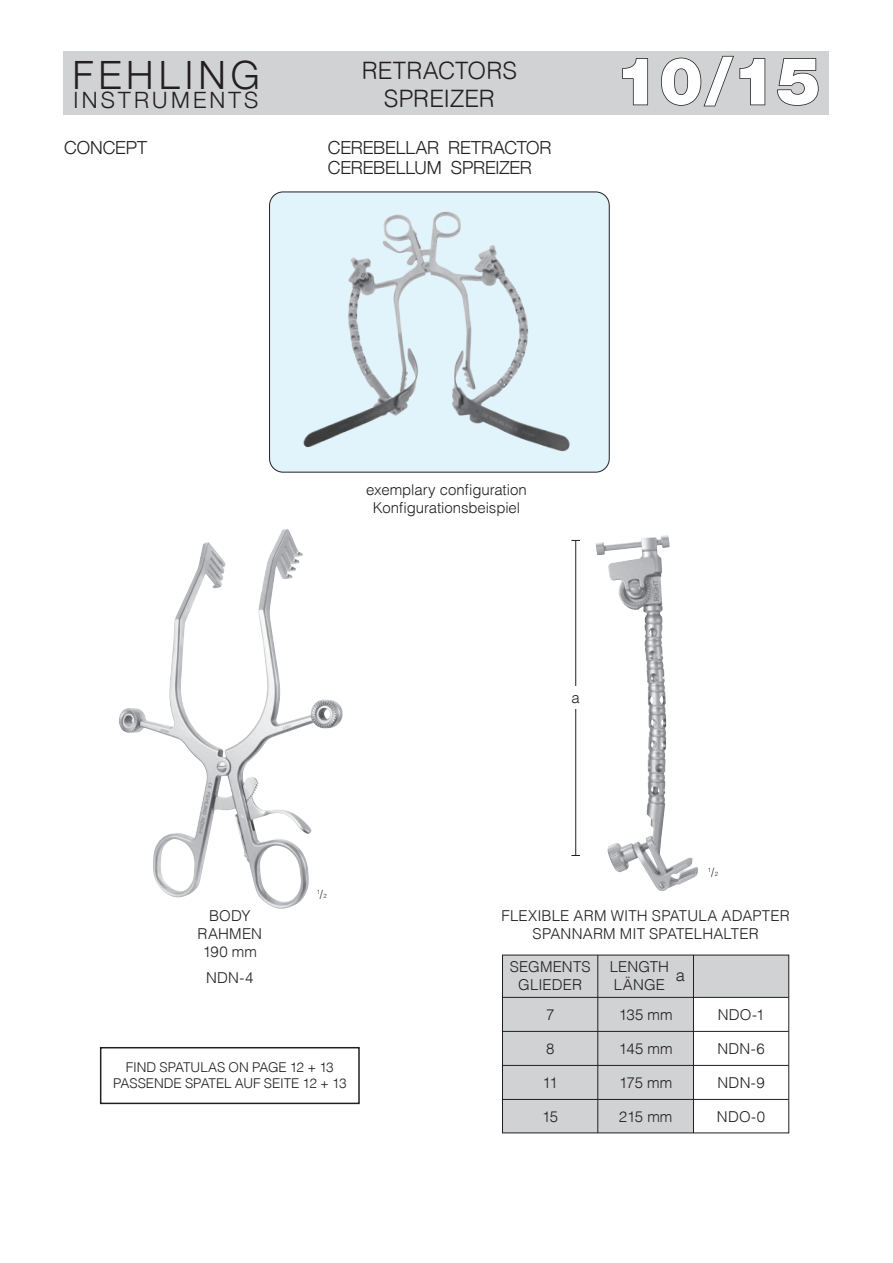
<style>
.page{position:relative;width:893px;height:1263px;background:#fff}
.page>*{position:absolute;margin:0;border:0;box-sizing:border-box;transform-origin:0 0}
.t1{font:900 65.55px "Helvetica Neue";color:#fff}
.t2{font:300 39px "Helvetica Neue";letter-spacing:.13em;color:#231f20}
.t3{font:300 24px/28.2px "Helvetica";color:#231f20;text-align:center}
.t4{font:300 22.5px "Helvetica Neue";letter-spacing:.145em;color:#231f20}
.t5{font:300 18px/20.2px "Helvetica Neue";letter-spacing:-.005em;color:#231f20}
.t6{font:300 16.5px "Helvetica";color:#231f20}
.t7{font:300 15px/18px "Helvetica";letter-spacing:.005em;color:#231f20;text-align:center}
.t8{font:300 13.5px/16.2px "Helvetica";letter-spacing:-.01em;color:#231f20;text-align:center}
.t9{font:300 6px "Helvetica";color:#231f20}
.s1{font-size:11.25px}
</style>
<div class="page">
<div style="left:64px;top:51px;width:765px;height:64px;background:#d1d2d4"></div>
<svg style="left:622px;top:58px;width:26px;height:48px"></svg>
<svg style="left:661px;top:55px;width:105px;height:52px"></svg>
<svg style="left:777px;top:58px;width:42px;height:48px"></svg>
<div style="left:270px;top:192px;width:339px;height:280px;background:#e1f4fc;border-radius:14px"></div>
<div style="left:269px;top:192px;width:341px;height:280px;border:1px solid #231f20;border-radius:14px"></div>
<img style="left:119px;top:529px;width:165px;height:370px">
<img style="left:596px;top:535px;width:71px;height:305px">
<img style="left:303px;top:211px;width:267px;height:241px">
<div style="left:100px;top:1047px;width:260px;height:57px;border:2px solid #231f20"></div>
<div style="left:503px;top:955px;width:190px;height:178px;background:#d1d2d4"></div>
<div style="left:693px;top:955px;width:96px;height:42px;background:#d1d2d4"></div>
<hr style="left:502px;top:997px;width:287px;height:1px;background:#231f20">
<hr style="left:503px;top:1031px;width:286px;height:1px;background:#231f20">
<hr style="left:503px;top:1065px;width:286px;height:1px;background:#231f20">
<hr style="left:503px;top:1099px;width:286px;height:1px;background:#231f20">
<hr style="left:597px;top:955px;width:1px;height:178px;background:#231f20">
<hr style="left:693px;top:955px;width:1px;height:178px;background:#231f20">
<hr style="left:575px;top:540px;width:1px;height:316px;background:#231f20">
<div style="left:565px;top:687px;width:21px;height:22px;background:#fff"></div>
<h2 class="t2" style="left:73px;top:51px;width:189px">FEHLING</h2>
<h3 class="t4" style="left:74px;top:87px;width:186px">INSTRUMENTS</h3>
<h3 class="t3" style="left:362px;top:55px;width:157px">RETRACTORS<br>SPREIZER</h3>
<p class="t5" style="left:64px;top:137px;width:84px">CONCEPT</p>
<p class="t5" style="left:328px;top:137px;width:225px">CEREBELLAR RETRACTOR<br>CEREBELLUM SPREIZER</p>
<h1 class="t1" style="left:615px;top:42px;width:207px">10/15</h1>
<p class="t7" style="left:366px;top:480px;width:162px">exemplary configuration<br>Konfigurationsbeispiel</p>
<p class="t7" style="left:571px;top:689px;width:10px">a</p>
<p class="t9" style="left:317px;top:890px;width:12px">1<span class="s1">/</span>2</p>
<p class="t9" style="left:708px;top:868px;width:12px">1<span class="s1">/</span>2</p>
<p class="t7" style="left:198px;top:906px;width:66px">BODY<br>RAHMEN<br>190 mm</p>
<p class="t7" style="left:206px;top:968px;width:49px">NDN-4</p>
<p class="t8" style="left:113px;top:1058px;width:235px">FIND SPATULAS ON PAGE 12 + 13<br>PASSENDE SPATEL AUF SEITE 12 + 13</p>
<p class="t7" style="left:501px;top:906px;width:290px">FLEXIBLE ARM WITH SPATULA ADAPTER<br>SPANNARM MIT SPATELHALTER</p>
<p class="t7" style="left:510px;top:957px;width:82px">SEGMENTS<br>GLIEDER</p>
<p class="t7" style="left:610px;top:957px;width:61px;text-align:left">LENGTH<br>LÄNGE</p>
<p class="t7" style="left:546px;top:1005px;width:10px">7</p>
<p class="t7" style="left:619px;top:1005px;width:55px">135 mm</p>
<p class="t7" style="left:718px;top:1005px;width:48px">NDO-1</p>
<p class="t7" style="left:546px;top:1039px;width:10px">8</p>
<p class="t7" style="left:619px;top:1039px;width:55px">145 mm</p>
<p class="t7" style="left:717px;top:1039px;width:49px">NDN-6</p>
<p class="t7" style="left:542px;top:1073px;width:17px">11</p>
<p class="t7" style="left:619px;top:1073px;width:55px">175 mm</p>
<p class="t7" style="left:717px;top:1073px;width:49px">NDN-9</p>
<p class="t7" style="left:542px;top:1107px;width:18px">15</p>
<p class="t7" style="left:619px;top:1107px;width:55px">215 mm</p>
<p class="t7" style="left:717px;top:1107px;width:50px">NDO-0</p>
<p class="t6" style="left:676px;top:965px;width:11px">a</p>
</div>
